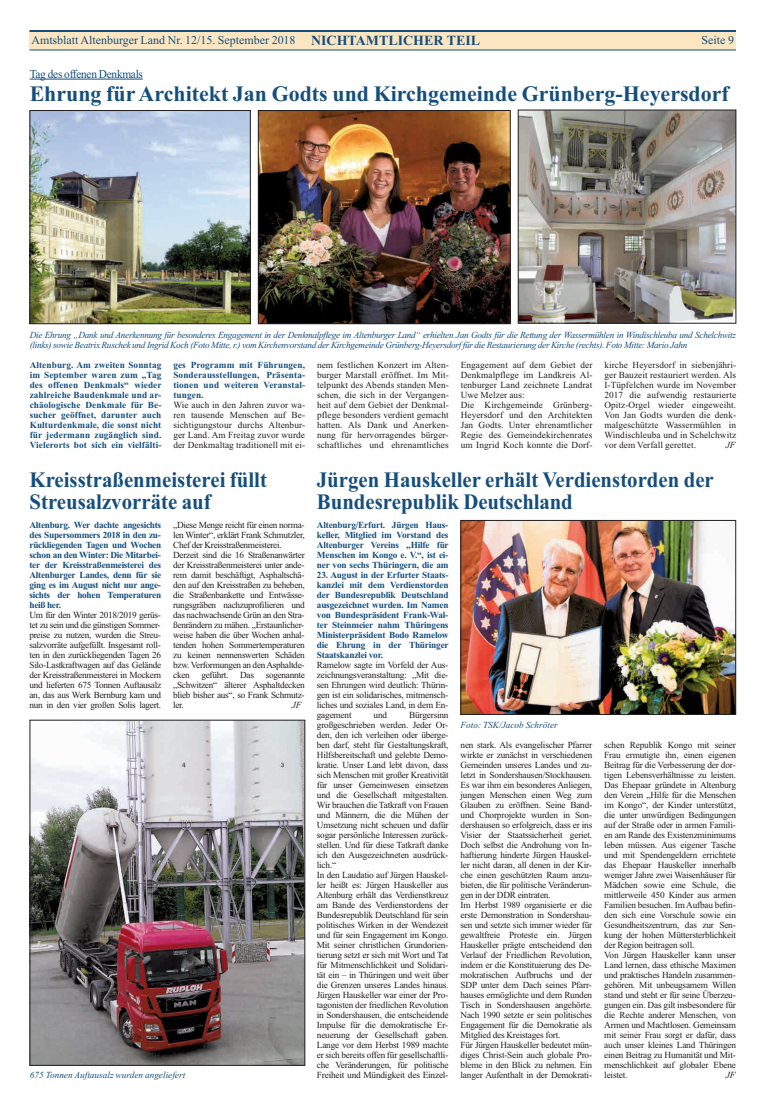
<style>
.page{position:relative;width:766px;height:1109px;background:#fff}
.page>*{position:absolute;margin:0;border:0;box-sizing:border-box;transform-origin:0 0}
.t1{font:700 22px/22px "Times New Roman";color:#154e7d;scale:.95 1}
.t2{font:700 22px "Times New Roman";color:#154e7d}
.t3{font:12px "Times New Roman";color:#154e7d}
.t4{font:12px "Times New Roman";letter-spacing:-.025em;color:#154e7d;scale:.95 1}
.t5{font:9.3px/10px "Times New Roman";letter-spacing:-.02em;color:#231f20}
.t6{font:700 9.3px/10px "Times New Roman";letter-spacing:-.02em;color:#154e7d;text-align:justify}
.t7{font:9.3px/10px "Times New Roman";letter-spacing:.01em;color:#231f20}
.t8{font:italic 9.3px/10px "Times New Roman";letter-spacing:-.03em;color:#154e7d}
.t9{font:italic 9.3px "Times New Roman";color:#154e7d}
.t10{font:italic 9.3px "Times New Roman";color:#231f20}
.s1{font-weight:700;font-size:14px}
.s2{font-weight:700;color:#154e7d}
.s3{font-weight:400;color:#231f20}
</style>
<div class="page">
<div style="left:29px;top:30px;width:706px;height:20px;background:#fbe6c1"></div>
<hr style="left:29px;top:30px;width:706px;height:2px;background:#154e7d">
<hr style="left:29px;top:49px;width:706px;height:1px;background:#154e7d">
<img style="left:32px;top:722px;width:271px;height:341px">
<div style="left:30px;top:720px;width:275px;height:345px;border:1px solid #231f20"></div>
<img style="left:462px;top:522px;width:271px;height:190px">
<div style="left:460px;top:520px;width:275px;height:194px;border:1px solid #231f20"></div>
<hr style="left:30px;top:79px;width:113px;height:1px;background:#154e7d">
<img style="left:260px;top:112px;width:248px;height:210px">
<div style="left:258px;top:110px;width:252px;height:214px;border:1px solid #231f20"></div>
<img style="left:520px;top:112px;width:214px;height:209px">
<div style="left:518px;top:110px;width:218px;height:213px;border:1px solid #231f20"></div>
<img style="left:32px;top:112px;width:216px;height:210px">
<div style="left:30px;top:110px;width:220px;height:214px;border:1px solid #231f20"></div>
<p class="t3" style="left:31px;top:32px;width:450px">Amtsblatt Altenburger Land Nr. 12/15. September 2018 <span class="s1">NICHTAMTLICHER TEIL</span></p>
<p class="t3" style="left:701px;top:32px;width:34px">Seite 9</p>
<p class="t4" style="left:30px;top:66px;width:121px">Tag des offenen Denkmals</p>
<p class="t2" style="left:30px;top:78px;width:700px">Ehrung fürArchitekt Jan Godts und Kirchgemeinde Grünberg-Heyersdorf</p>
<p class="t8" style="left:30px;top:329px;width:707px">Die Ehrung „Dank und Anerkennung für besonderes Engagement in der Denkmalpflege im Altenburger Land“ erhielten Jan Godts für die Rettung der Wassermühlen in Windischleuba und Schelchwitz (links) sowie Beatrix Ruschek und Ingrid Koch (Foto Mitte, r.) vom Kirchenvorstand der Kirchgemeinde Grünberg-Heyersdorf für die Restaurierung der Kirche (rechts). Foto Mitte: Mario Jahn</p>
<p class="t6" style="left:30px;top:359px;width:133px">Altenburg. Am zweiten Sonntag im September waren zum „Tag des offenen Denkmals“ wieder zahlreiche Baudenkmale und ar&shy;chäologische Denkmale für Be&shy;sucher geöffnet, darunter auch Kulturdenkmale, die sonst nicht für jedermann zugänglich sind.<br>Vielerorts bot sich ein vielfälti-</p>
<p class="t7" style="left:173px;top:359px;width:133px"><span class="s2">ges Programm mit Führungen,<br>Sonderausstellungen, Präsenta&shy;tionen und weiteren Veranstal&shy;tungen.<br></span>Wie auch in den Jahren zuvor wa&shy;ren tausende Menschen auf Be&shy;sichtigungstour durchs Altenbur&shy;ger Land. Am Freitag zuvor wurde der Denkmaltag traditionell mit ei-</p>
<p class="t5" style="left:317px;top:359px;width:133px;text-align:justify">nem festlichen Konzert im Alten&shy;burger Marstall eröffnet. Im Mit&shy;telpunkt des Abends standen Men&shy;schen, die sich in der Vergangen&shy;heit auf dem Gebiet der Denkmal&shy;pflege besonders verdient gemacht hatten. Als Dank und Anerken&shy;nung für hervorragendes bürger&shy;schaftliches und ehrenamtliches</p>
<p class="t7" style="left:460px;top:359px;width:133px">Engagement auf dem Gebiet der<br>Denkmalpflege im Landkreis Al&shy;tenburger Land zeichnete Landrat<br>Uwe Melzer aus:<br>Die Kirchgemeinde Grünberg-<br>Heyersdorf und den Architekten<br>Jan Godts. Unter ehrenamtlicher<br>Regie des Gemeindekirchenrates um Ingrid Koch konnte die Dorf-</p>
<p class="t5" style="left:604px;top:359px;width:133px;text-align:justify">kirche Heyersdorf in siebenjähri&shy;ger Bauzeit restauriert werden. Als I-Tüpfelchen wurde im November 2017 die aufwendig restaurierte Opitz-Orgel wieder eingeweiht.<br>Von Jan Godts wurden die denk&shy;malgeschützte Wassermühlen in Windischleuba und in Schelchwitz vor dem Verfall gerettet.</p>
<p class="t10" style="left:725px;top:438px;width:11px">JF</p>
<p class="t1" style="left:29px;top:468px;width:251px">Kreisstraßenmeisterei füllt<br>Streusalzvorräte auf</p>
<p class="t1" style="left:317px;top:468px;width:419px">Jürgen Hauskeller erhält Verdienstorden der<br>Bundesrepublik Deutschland</p>
<p class="t5" style="left:29px;top:519px;width:133px"><span class="s2">Altenburg. Wer dachte angesichts des Supersommers 2018 in den zu&shy;rückliegenden Tagen und Wochen schon an den Winter: Die Mitarbei&shy;ter der Kreisstraßenmeisterei des Altenburger Landes, denn für sie ging es im August nicht nur ange&shy;sichts der hohen Temperaturen heiß her.<br></span>Um für den Winter 2018/2019 gerüs&shy;tet zu sein und die günstigen Sommer&shy;preise zu nutzen, wurden die Streu&shy;salzvorräte aufgefüllt. Insgesamt roll&shy;ten in den zurückliegenden Tagen 26<br>Silo-Lastkraftwagen auf das Gelände der Kreisstraßenmeisterei in Mockern und lieferten 675 Tonnen Auftausalz an, das aus Werk Bernburg kam und nun in den vier großen Solis lagert.</p>
<p class="t5" style="left:173px;top:519px;width:133px">„Diese Menge reicht für einen norma&shy;len Winter“, erklärt Frank Schmutzler, Chef der Kreisstraßenmeisterei.<br>Derzeit sind die 16 Straßenanwärter der Kreisstraßenmeisterei unter ande&shy;rem damit beschäftigt, Asphaltschä&shy;den auf den Kreisstraßen zu beheben, die Straßenbankette und Entwässe&shy;rungsgräben nachzuprofilieren und das nachwachsende Grün an den Stra&shy;ßenrändern zu mähen. „Erstaunlicher&shy;weise haben die über Wochen anhal&shy;tenden hohen Sommertemperaturen zu keinen nennenswerten Schäden bzw. Verformungen an denAsphaltde&shy;cken geführt. Das sogenannte „Schwitzen“ älterer Asphaltdecken blieb bisher aus“, so Frank Schmutz&shy;ler.</p>
<p class="t10" style="left:291px;top:698px;width:11px">JF</p>
<p class="t9" style="left:30px;top:1068px;width:157px">675 Tonnen Auftausalz wurden angeliefert</p>
<p class="t6" style="left:317px;top:519px;width:133px">Altenburg/Erfurt. Jürgen Haus&shy;keller, Mitglied im Vorstand des Altenburger Vereins „Hilfe für Menschen im Kongo e. V.“, ist ei&shy;ner von sechs Thüringern, die am</p>
<p class="t6" style="left:317px;top:569px;width:133px;text-align:left">23. August in der Erfurter Staats&shy;kanzlei mit dem Verdienstorden der Bundesrepublik Deutschland ausgezeichnet wurden. Im Namen von Bundespräsident Frank-Wal&shy;ter Steinmeier nahm Thüringens<br>Ministerpräsident Bodo Ramelow die Ehrung in der Thüringer<br>Staatskanzlei vor.<br><span class="s3">Ramelow sagte im Vorfeld der Aus&shy;zeichnungsveranstaltung: „Mit die&shy;sen Ehrungen wird deutlich: Thürin&shy;gen ist ein solidarisches, mitmensch&shy;liches und soziales Land, in dem En&shy;gagement</span></p>
<p class="t5" style="left:317px;top:709px;width:133px;text-indent:92px">Bürgersinn großgeschrieben werden. Jeder Or&shy;den, den ich verleihen oder überge&shy;ben darf, steht für Gestaltungskraft, Hilfsbereitschaft und gelebte Demo&shy;kratie. Unser Land lebt davon, dass sich Menschen mit großer Kreativität für unser Gemeinwesen einsetzen und die Gesellschaft mitgestalten.<br>Wir brauchen die Tatkraft von Frauen und Männern, die die Mühen der Umsetzung nicht scheuen und dafür sogar persönliche Interessen zurück&shy;stellen. Und für diese Tatkraft danke ich den Ausgezeichneten ausdrück&shy;lich.“<br>In den Laudatio auf Jürgen Hauskel&shy;ler heißt es: Jürgen Hauskeller aus Altenburg erhält das Verdienstkreuz am Bande des Verdienstordens der Bundesrepublik Deutschland für sein politisches Wirken in der Wendezeit und für sein Engagement im Kongo.<br>Mit seiner christlichen Grundorien&shy;tierung setzt er sich mit Wort und Tat für Mitmenschlichkeit und Solidari&shy;tät ein – in Thüringen und weit über die Grenzen unseres Landes hinaus.<br>Jürgen Hauskeller war einer der Pro&shy;tagonisten der friedlichen Revolution in Sondershausen, die entscheidende Impulse für die demokratische Er&shy;neuerung der Gesellschaft gaben.<br>Lange vor dem Herbst 1989 machte er sich bereits offen für gesellschaftli&shy;che Veränderungen, für politische Freiheit und Mündigkeit des Einzel-</p>
<p class="t5" style="left:373px;top:709px;width:15px">und</p>
<p class="t9" style="left:460px;top:718px;width:99px">Foto: TSK/Jacob Schröter</p>
<p class="t5" style="left:460px;top:739px;width:133px">nen stark. Als evangelischer Pfarrer wirkte er zunächst in verschiedenen Gemeinden unseres Landes und zu&shy;letzt in Sondershausen/Stockhausen.<br>Es war ihm ein besonderes Anliegen, jungen Menschen einen Weg zum Glauben zu eröffnen. Seine Band&shy;und Chorprojekte wurden in Son&shy;dershausen so erfolgreich, dass er ins Visier der Staatssicherheit geriet.<br>Doch selbst die Androhung von In&shy;haftierung hinderte Jürgen Hauskel&shy;ler nicht daran, all denen in der Kir&shy;che einen geschützten Raum anzu&shy;bieten, die für politische Veränderun&shy;gen in der DDR eintraten.<br>Im Herbst 1989 organisierte er die erste Demonstration in Sondershau&shy;sen und setzte sich immer wieder für gewaltfreie Proteste ein. Jürgen Hauskeller prägte entscheidend den Verlauf der Friedlichen Revolution, indem er die Konstituierung des De&shy;mokratischen Aufbruchs und der SDP unter dem Dach seines Pfarr&shy;hauses ermöglichte und dem Runden Tisch in Sondershausen angehörte.<br>Nach 1990 setzte er sein politisches Engagement für die Demokratie als Mitglied des Kreistages fort.<br>Für Jürgen Hauskeller bedeutet mün&shy;diges Christ-Sein auch globale Pro&shy;bleme in den Blick zu nehmen. Ein langer Aufenthalt in der Demokrati-</p>
<p class="t5" style="left:604px;top:739px;width:133px">schen Republik Kongo mit seiner Frau ermutigte ihn, einen eigenen Beitrag für die Verbesserung der dor&shy;tigen Lebensverhältnisse zu leisten.<br>Das Ehepaar gründete in Altenburg den Verein „Hilfe für die Menschen im Kongo“, der Kinder unterstützt, die unter unwürdigen Bedingungen auf der Straße oder in armen Famili&shy;en am Rande des Existenzminimums leben müssen. Aus eigener Tasche und mit Spendengeldern errichtete das Ehepaar Hauskeller innerhalb weniger Jahre zwei Waisenhäuser für Mädchen sowie eine Schule, die mittlerweile 450 Kinder aus armen Familien besuchen. Im Aufbau befin&shy;den sich eine Vorschule sowie ein Gesundheitszentrum, das zur Sen&shy;kung der hohen Müttersterblichkeit der Region beitragen soll.<br>Von Jürgen Hauskeller kann unser Land lernen, dass ethische Maximen und praktisches Handeln zusammen&shy;gehören. Mit unbeugsamem Willen stand und steht er für seine Überzeu&shy;gungen ein. Das gilt insbesondere für die Rechte anderer Menschen, von Armen und Machtlosen. Gemeinsam mit seiner Frau sorgt er dafür, dass auch unser kleines Land Thüringen einen Beitrag zu Humanität und Mit&shy;menschlichkeit auf globaler Ebene leistet.</p>
<p class="t10" style="left:725px;top:1068px;width:11px">JF</p>
</div>
